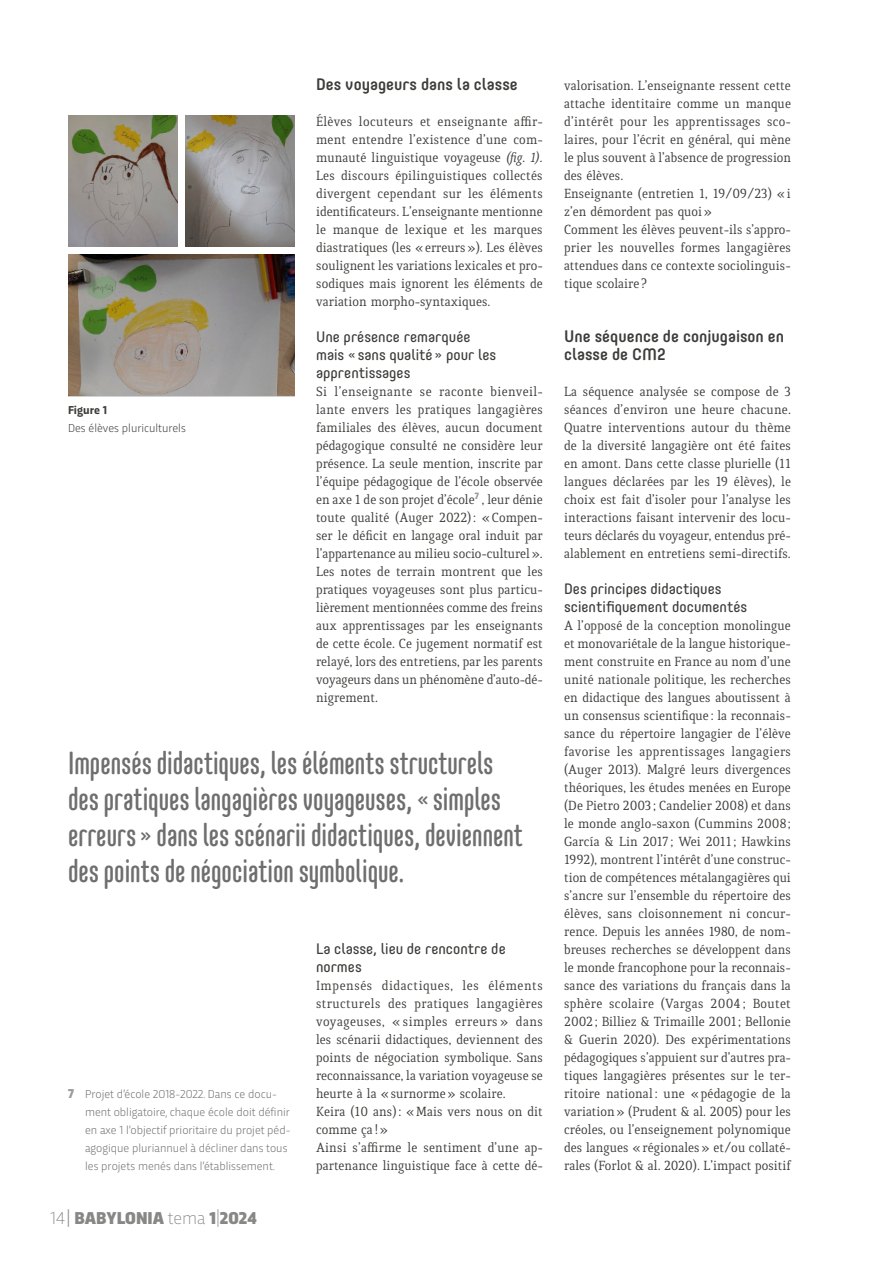
<style>
.page{position:relative;width:893px;height:1263px;background:#fff}
.page>*{position:absolute;margin:0;border:0;box-sizing:border-box;transform-origin:0 0}
.Citazione_-_Dx{font:500 31.5px/36px "Core Mellow 59 Cp";color:#6e6e6e}
.t1{font:900 18px "Trasandina";color:#878786}
.Heading{font:500 16.5px/18px "Core Mellow 55";color:#3c3c3a}
.Subheading{font:15px/18px "Core Mellow 45";color:#3c3c3a}
.BT_1___Bodytexte_1_-_Quiroga_9_5_12{font:14.25px/18px "Quiroga Serif Pro";color:#3c3c3a;text-align:justify}
.t2{font:300 12px/18px "Trasandina";color:#6e6e6e}
.BT_1___Bodytexte_1_-_Quiroga_9_5_12-2{font:300 12px "Trasandina";color:#3c3c3a}
.BT_1___Bodytexte_1_-_Quiroga_9_5_12-3{font:700 12px "Trasandina";color:#3c3c3a}
.s1{font-style:italic}
.s2{font-weight:900;font-size:13.5px;color:#9c9c9c}
.s3{font-weight:200}
.s4{font-weight:300}
</style>
<div class="page">
<img style="left:68px;top:115px;width:109px;height:131px">
<img style="left:186px;top:115px;width:109px;height:131px">
<img style="left:68px;top:255px;width:227px;height:141px">
<p class="BT_1___Bodytexte_1_-_Quiroga_9_5_12-3" style="left:68px;top:401px;width:41px">Figure 1</p>
<p class="BT_1___Bodytexte_1_-_Quiroga_9_5_12-2" style="left:68px;top:419px;width:119px">Des élèves pluriculturels</p>
<p class="Heading" style="left:316px;top:74px;width:203px">Des voyageurs dans la classe</p>
<p class="BT_1___Bodytexte_1_-_Quiroga_9_5_12" style="left:316px;top:113px;width:228px">Élèves locuteurs et enseignante affir&shy;ment entendre l’existence d’une com&shy;munauté linguistique voyageuse <span class="s1">(fig. 1).<br></span>Les discours épilinguistiques collectés divergent cependant sur les éléments identificateurs. L’enseignante mentionne le manque de lexique et les marques diastratiques (les «erreurs»). Les élèves soulignent les variations lexicales et pro&shy;sodiques mais ignorent les éléments de variation morpho-syntaxiques.</p>
<p class="Subheading" style="left:316px;top:327px;width:182px">Une présence remarquée mais «sans qualité» pour les apprentissages</p>
<p class="BT_1___Bodytexte_1_-_Quiroga_9_5_12" style="left:316px;top:383px;width:228px">Si l’enseignante se raconte bienveil&shy;lante envers les pratiques langagières familiales des élèves, aucun document pédagogique consulté ne considère leur présence. La seule mention, inscrite par l’équipe pédagogique de l’école observée en axe 1 de son projet d’école<sup>7</sup> , leur dénie toute qualité (Auger 2022): «Compen&shy;ser le déficit en langage oral induit par l’appartenance au milieu socio-culturel».<br>Les notes de terrain montrent que les pratiques voyageuses sont plus particu&shy;lièrement mentionnées comme des freins aux apprentissages par les enseignants de cette école. Ce jugement normatif est relayé, lors des entretiens, par les parents voyageurs dans un phénomène d’auto-dé&shy;nigrement.</p>
<p class="Citazione_-_Dx" style="left:68px;top:744px;width:456px">Impensés didactiques, les éléments structurels des pratiques langagières voyageuses, «simples erreurs» dans les scénarii didactiques, deviennent des points de négociation symbolique.</p>
<p class="t2" style="left:85px;top:1084px;width:207px;text-indent:-17px"><span class="s2">7</span> Projet d’école 2018-2022. Dans ce docu&shy;ment obligatoire, chaque école doit définir en axe 1 l’objectif prioritaire du projet péd&shy;agogique pluriannuel à décliner dans tous les projets menés dans l’établissement.</p>
<p class="t1" style="left:50px;top:1205px;width:208px"><span class="s3">14</span><span class="s4">|</span> BABYLONIA <span class="s3">tema</span> 1<span class="s3">|</span>2024</p>
<p class="Subheading" style="left:316px;top:939px;width:191px">La classe, lieu de rencontre de normes</p>
<p class="BT_1___Bodytexte_1_-_Quiroga_9_5_12" style="left:316px;top:977px;width:228px">Impensés didactiques, les éléments structurels des pratiques langagières voyageuses, « simples erreurs » dans les scénarii didactiques, deviennent des points de négociation symbolique. Sans reconnaissance, la variation voyageuse se heurte à la «surnorme» scolaire.</p>
<p class="BT_1___Bodytexte_1_-_Quiroga_9_5_12" style="left:316px;top:1103px;width:228px">Keira (10 ans): «Mais vers nous on dit comme ça !»</p>
<p class="BT_1___Bodytexte_1_-_Quiroga_9_5_12" style="left:316px;top:1139px;width:228px">Ainsi s’affirme le sentiment d’une ap&shy;partenance linguistique face à cette dé-</p>
<p class="BT_1___Bodytexte_1_-_Quiroga_9_5_12" style="left:564px;top:77px;width:228px">valorisation. L’enseignante ressent cette attache identitaire comme un manque d’intérêt pour les apprentissages sco&shy;laires, pour l’écrit en général, qui mène le plus souvent à l’absence de progression des élèves.</p>
<p class="BT_1___Bodytexte_1_-_Quiroga_9_5_12" style="left:564px;top:185px;width:228px">Enseignante (entretien 1, 19/09/23) «i z’en démordent pas quoi»</p>
<p class="BT_1___Bodytexte_1_-_Quiroga_9_5_12" style="left:564px;top:221px;width:228px">Comment les élèves peuvent-ils s’appro&shy;prier les nouvelles formes langagières attendues dans ce contexte sociolinguis&shy;tique scolaire ?</p>
<p class="Heading" style="left:564px;top:326px;width:222px">Une séquence de conjugaison en classe de CM2</p>
<p class="BT_1___Bodytexte_1_-_Quiroga_9_5_12" style="left:564px;top:383px;width:228px">La séquence analysée se compose de 3 séances d’environ une heure chacune.<br>Quatre interventions autour du thème de la diversité langagière ont été faites en amont. Dans cette classe plurielle (11 langues déclarées par les 19 élèves), le choix est fait d’isoler pour l’analyse les interactions faisant intervenir des locu&shy;teurs déclarés du voyageur, entendus pré&shy;alablement en entretiens semi-directifs.</p>
<p class="Subheading" style="left:564px;top:579px;width:185px">Des principes didactiques scientifiquement documentés</p>
<p class="BT_1___Bodytexte_1_-_Quiroga_9_5_12" style="left:564px;top:617px;width:228px">A l’opposé de la conception monolingue et monovariétale de la langue historique&shy;ment construite en France au nom d’une unité nationale politique, les recherches en didactique des langues aboutissent à un consensus scientifique : la reconnais&shy;sance du répertoire langagier de l’élève favorise les apprentissages langagiers (Auger 2013). Malgré leurs divergences théoriques, les études menées en Europe (De Pietro 2003 ; Candelier 2008) et dans le monde anglo-saxon (Cummins 2008 ; García &amp; Lin 2017 ; Wei 2011 ; Hawkins 1992), montrent l’intérêt d’une construc&shy;tion de compétences métalangagières qui s’ancre sur l’ensemble du répertoire des élèves, sans cloisonnement ni concur&shy;rence. Depuis les années 1980, de nom&shy;breuses recherches se développent dans le monde francophone pour la reconnais&shy;sance des variations du français dans la sphère scolaire (Vargas 2004 ; Boutet 2002 ; Billiez &amp; Trimaille 2001 ; Bellonie &amp; Guerin 2020). Des expérimentations pédagogiques s’appuient sur d’autres pra&shy;tiques langagières présentes sur le ter&shy;ritoire national: une «pédagogie de la variation» (Prudent &amp; al. 2005) pour les créoles, ou l’enseignement polynomique des langues «régionales» et/ou collaté&shy;rales (Forlot &amp; al. 2020). L’impact positif</p>
</div>
